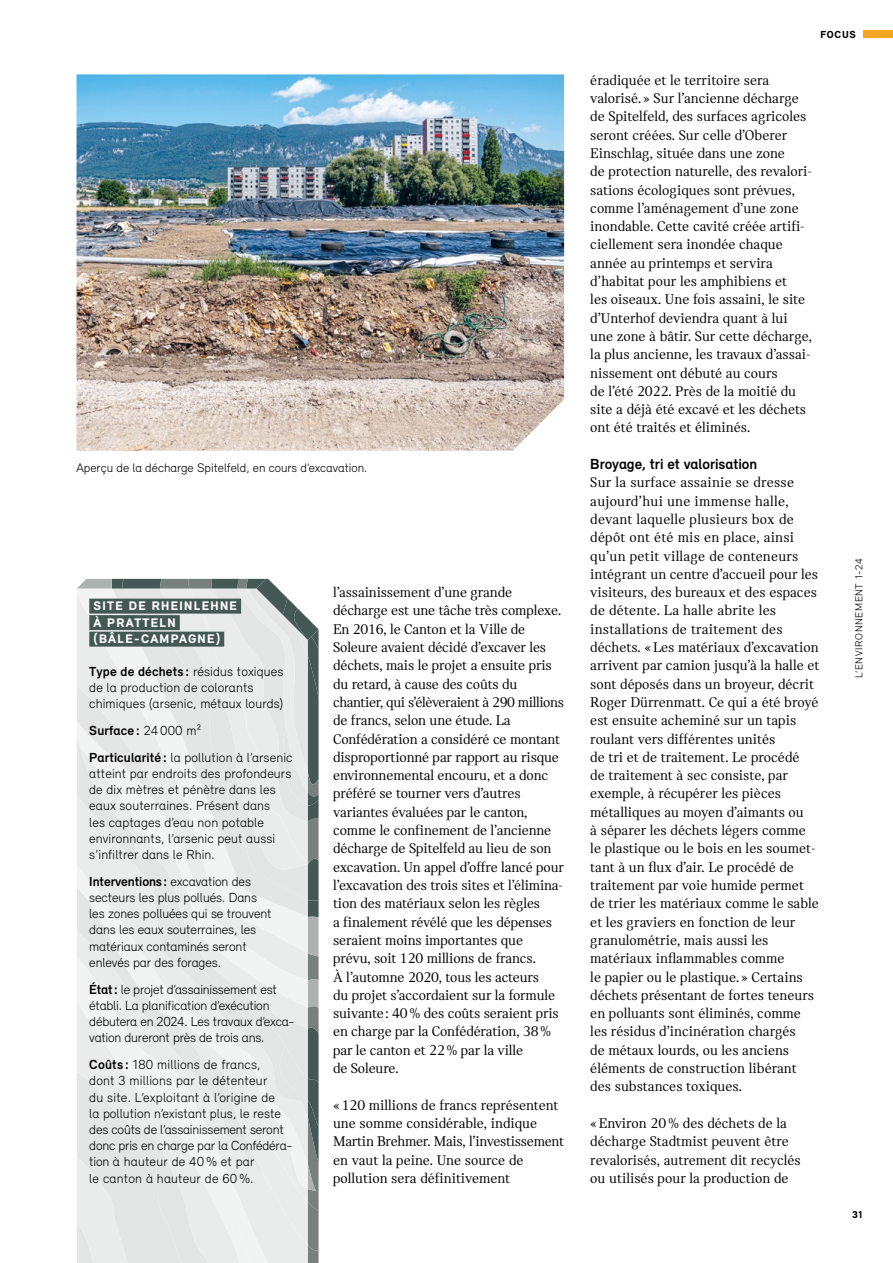
<style>
.page{position:relative;width:893px;height:1263px;background:#fff}
.page>*{position:absolute;margin:0;border:0;box-sizing:border-box;transform-origin:0 0}
.t1{font:15px/18.3px "Catalog";color:#000}
.t2{font:700 15px "Relevant";color:#000}
.t3{font:300 13.5px/16.2px "Relevant";letter-spacing:.005em;color:#000}
.t4{font:300 13.5px/16.2px "Relevant";letter-spacing:-.015em;color:#000}
.t5{font:300 12.75px "Relevant";color:#000}
.t6{font:900 12.75px/16.5px "Relevant";letter-spacing:.1em;color:#fff}
.t7{font:300 10.5px "Relevant";letter-spacing:.06em;color:#000}
.t8{font:900 10.5px "Relevant";letter-spacing:.065em;color:#000}
.s1{font-weight:700}
</style>
<div class="page">
<svg style="left:77px;top:579px;width:242px;height:684px"></svg>
<img style="left:77px;top:74px;width:487px;height:377px">
<div style="left:89px;top:599px;width:152px;height:15px;background:#455954"></div>
<div style="left:89px;top:615px;width:91px;height:15px;background:#455954"></div>
<div style="left:89px;top:632px;width:135px;height:15px;background:#455954"></div>
<div style="left:863px;top:30px;width:30px;height:8px;background:#f7a823"></div>
<p class="t5" style="left:77px;top:460px;width:292px">Aperçu de la décharge Spitelfeld, en cours d’excavation.</p>
<p class="t6" style="left:94px;top:598px;width:145px">SITE DE RHEINLEHNE<br>À PRATTELN (BÂLE-CAMPAGNE)</p>
<p class="t3" style="left:89px;top:663px;width:196px"><span class="s1">Type de déchets :</span> résidus toxiques de la production de colorants chimiques (arsenic, métaux lourds)</p>
<p class="t3" style="left:89px;top:717px;width:205px;line-height:26.8px"><span class="s1">Surface :</span> 24 000 m²<br><span class="s1">Particularité :</span> la pollution à l’arsenic</p>
<p class="t3" style="left:89px;top:765px;width:204px">atteint par endroits des profondeurs de dix mètres et pénètre dans les eaux souterraines. Présent dans<br>les captages d’eau non potable environnants, l’arsenic peut aussi s’infiltrer dans le Rhin.</p>
<p class="t3" style="left:89px;top:873px;width:184px"><span class="s1">Interventions:</span> excavation des secteurs les plus pollués. Dans les zones polluées qui se trouvent dans les eaux souterraines, les matériaux contaminés seront enlevés par des forages.</p>
<p class="t4" style="left:89px;top:981px;width:207px"><span class="s1">État:</span> le projet d’assainissement est établi. La planification d’exécution débutera en 2024. Les travaux d’exca&shy;vation dureront près de trois ans.</p>
<p class="t3" style="left:89px;top:1056px;width:205px"><span class="s1">Coûts :</span> 180 millions de francs,<br>dont 3 millions par le détenteur<br>du site. L’exploitant à l’origine de<br>la pollution n’existant plus, le reste des coûts de l’assainissement seront donc pris en charge par la Confédéra&shy;tion à hauteur de 40% et par<br>le canton à hauteur de 60%.</p>
<p class="t1" style="left:333px;top:583px;width:232px">l’assainissement d’une grande décharge est une tâche très complexe.<br>En 2016, le Canton et la Ville de Soleure avaient décidé d’excaver les déchets, mais le projet a ensuite pris du retard, à cause des coûts du chantier, qui s’élèveraient à 290 millions de francs, selon une étude. La Confédération a considéré ce montant disproportionné par rapport au risque environnemental encouru, et a donc préféré se tourner vers d’autres variantes évaluées par le canton, comme le confinement de l’ancienne décharge de Spitelfeld au lieu de son excavation. Un appel d’offre lancé pour l’excavation des trois sites et l’élimina&shy;tion des matériaux selon les règles<br>a finalement révélé que les dépenses seraient moins importantes que prévu, soit 120 millions de francs.<br>À l’automne 2020, tous les acteurs<br>du projet s’accordaient sur la formule suivante: 40% des coûts seraient pris en charge par la Confédération, 38% par le canton et 22% par la ville<br>de Soleure.</p>
<p class="t1" style="left:333px;top:1096px;width:232px">«120 millions de francs représentent une somme considérable, indique Martin Brehmer. Mais, l’investissement en vaut la peine. Une source de pollution sera définitivement</p>
<p class="t8" style="left:820px;top:28px;width:37px">FOCUS</p>
<p class="t1" style="left:590px;top:71px;width:223px">éradiquée et le territoire sera valorisé. » Sur l’ancienne décharge de Spitelfeld, des surfaces agricoles seront créées. Sur celle d’Oberer Einschlag, située dans une zone<br>de protection naturelle, des revalori&shy;sations écologiques sont prévues, comme l’aménagement d’une zone inondable. Cette cavité créée artifi&shy;ciellement sera inondée chaque année au printemps et servira d’habitat pour les amphibiens et<br>les oiseaux. Une fois assaini, le site d’Unterhof deviendra quant à lui une zone à bâtir. Sur cette décharge, la plus ancienne, les travaux d’assai&shy;nissement ont débuté au cours<br>de l’été 2022. Près de la moitié du site a déjà été excavé et les déchets ont été traités et éliminés.</p>
<p class="t2" style="left:590px;top:455px;width:168px">Broyage, tri et valorisation</p>
<p class="t1" style="left:590px;top:473px;width:231px">Sur la surface assainie se dresse aujourd’hui une immense halle, devant laquelle plusieurs box de dépôt ont été mis en place, ainsi qu’un petit village de conteneurs intégrant un centre d’accueil pour les visiteurs, des bureaux et des espaces de détente. La halle abrite les installations de traitement des déchets. «Les matériaux d’excavation arrivent par camion jusqu’à la halle et sont déposés dans un broyeur, décrit Roger Dürrenmatt. Ce qui a été broyé est ensuite acheminé sur un tapis roulant vers différentes unités<br>de tri et de traitement. Le procédé<br>de traitement à sec consiste, par exemple, à récupérer les pièces métalliques au moyen d’aimants ou<br>à séparer les déchets légers comme le plastique ou le bois en les soumet&shy;tant à un flux d’air. Le procédé de traitement par voie humide permet de trier les matériaux comme le sable et les graviers en fonction de leur granulométrie, mais aussi les matériaux inflammables comme<br>le papier ou le plastique. » Certains déchets présentant de fortes teneurs en polluants sont éliminés, comme les résidus d’incinération chargés<br>de métaux lourds, ou les anciens éléments de construction libérant des substances toxiques.</p>
<p class="t1" style="left:590px;top:1114px;width:212px">«Environ 20% des déchets de la décharge Stadtmist peuvent être revalorisés, autrement dit recyclés ou utilisés pour la production de</p>
<p class="t7" style="left:853px;top:678px;width:121px;rotate:-90deg">L’ENVIRONNEMENT 1-24</p>
<p class="t8" style="left:852px;top:1208px;width:12px">31</p>
</div>
